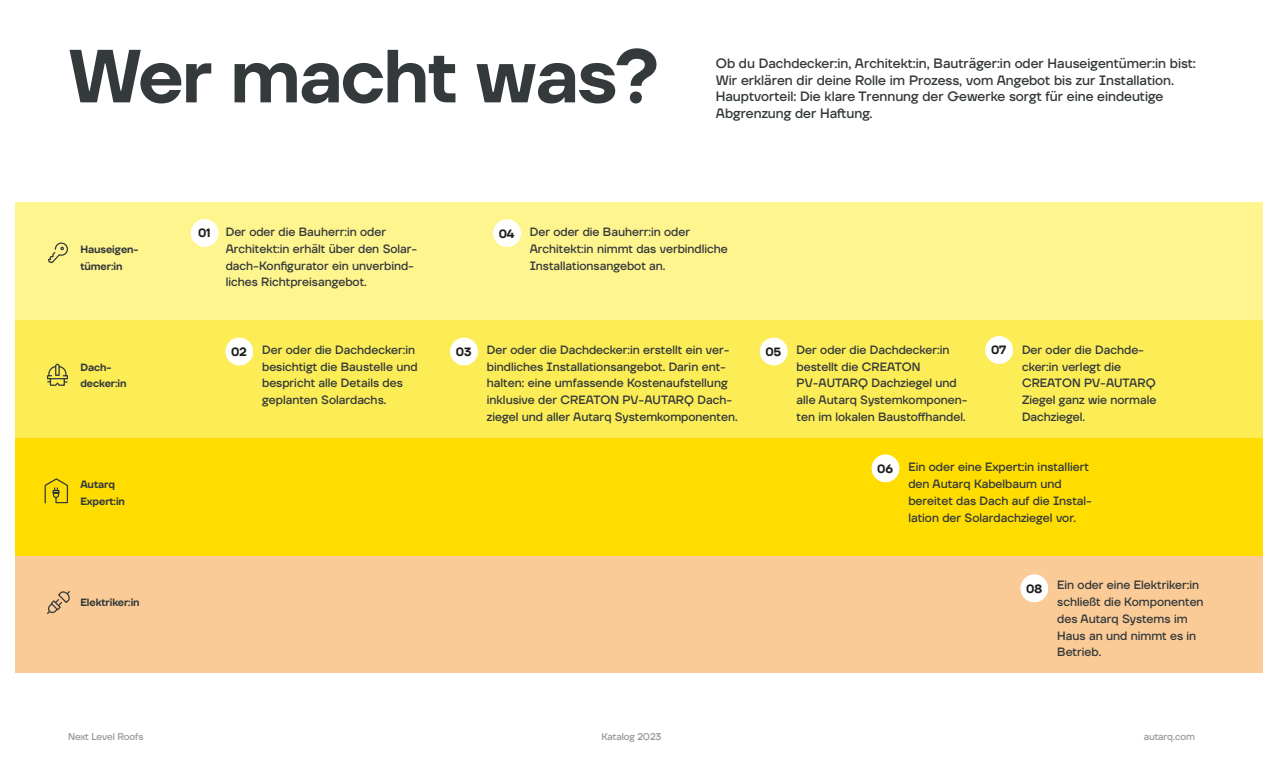
<style>
.page{position:relative;width:1263px;height:766px;background:#fff}
.page>*{position:absolute;margin:0;border:0;box-sizing:border-box;transform-origin:0 0}
.t1{font:600 75px "TT Firs Neue";letter-spacing:-.02em;color:#34393b}
.t2{font:500 13.5px/16.8px "TT Firs Neue";color:#34393b}
.t3{font:500 12px/16.8px "TT Firs Neue";color:#34393b}
.t4{font:600 12px "TT Firs Neue";color:#1d1d1b}
.t5{font:600 10.5px/16.8px "TT Firs Neue";letter-spacing:-.005em;color:#34393b}
.t6{font:500 9.75px "TT Firs Neue";letter-spacing:-.01em;color:#979a9c}
</style>
<div class="page">
<div style="left:15px;top:555px;width:1247px;height:118px;background:#fbcb97"></div>
<div style="left:15px;top:437px;width:1247px;height:118px;background:#fd0"></div>
<div style="left:15px;top:320px;width:1247px;height:117px;background:#fced56"></div>
<div style="left:15px;top:202px;width:1247px;height:118px;background:#fff58f"></div>
<svg style="left:48px;top:242px;width:20px;height:21px"></svg>
<svg style="left:47px;top:363px;width:21px;height:23px"></svg>
<svg style="left:44px;top:478px;width:24px;height:26px"></svg>
<svg style="left:47px;top:591px;width:23px;height:24px"></svg>
<div style="left:191px;top:219px;width:27px;height:28px;background:#fff;border-radius:50%"></div>
<div style="left:226px;top:337px;width:27px;height:28px;background:#fff;border-radius:50%"></div>
<div style="left:450px;top:337px;width:28px;height:28px;background:#fff;border-radius:50%"></div>
<div style="left:493px;top:219px;width:28px;height:28px;background:#fff;border-radius:50%"></div>
<div style="left:760px;top:337px;width:27px;height:28px;background:#fff;border-radius:50%"></div>
<div style="left:985px;top:336px;width:28px;height:27px;background:#fff;border-radius:50%"></div>
<div style="left:872px;top:454px;width:27px;height:28px;background:#fff;border-radius:50%"></div>
<div style="left:1020px;top:574px;width:28px;height:28px;background:#fff;border-radius:50%"></div>
<h1 class="t1" style="left:68px;top:25px;width:592px">Wer macht was?</h1>
<p class="t2" style="left:716px;top:55px;width:482px">Ob du Dachdecker:in, Architekt:in, Bauträger:in oder Hauseigentümer:in bist:<br>Wir erklären dir deine Rolle im Prozess, vom Angebot bis zur Installation.<br>Hauptvorteil: Die klare Trennung der Gewerke sorgt für eine eindeutige Abgrenzung der Haftung.</p>
<p class="t5" style="left:80px;top:241px;width:60px">Hauseigen&shy;tümer:in</p>
<p class="t5" style="left:80px;top:358px;width:48px">Dach&shy;decker:in</p>
<p class="t5" style="left:80px;top:476px;width:46px">Autarq<br>Expert:in</p>
<p class="t5" style="left:80px;top:593px;width:61px">Elektriker:in</p>
<p class="t4" style="left:198px;top:225px;width:14px">01</p>
<p class="t3" style="left:226px;top:223px;width:193px">Der oder die Bauherr:in oder<br>Architekt:in erhält über den Solar&shy;dach-Konfigurator ein unverbind&shy;liches Richtpreisangebot.</p>
<p class="t4" style="left:499px;top:225px;width:17px">04</p>
<p class="t3" style="left:530px;top:223px;width:200px">Der oder die Bauherr:in oder<br>Architekt:in nimmt das verbindliche<br>Installationsangebot an.</p>
<p class="t3" style="left:262px;top:341px;width:157px">Der oder die Dachdecker:in besichtigt die Baustelle und bespricht alle Details des geplanten Solardachs.</p>
<p class="t3" style="left:487px;top:341px;width:252px">Der oder die Dachdecker:in erstellt ein ver&shy;bindliches Installationsangebot. Darin ent&shy;halten: eine umfassende Kostenaufstellung inklusive der CREATON PV-AUTARQ Dach&shy;ziegel und aller Autarq Systemkomponenten.</p>
<p class="t4" style="left:232px;top:343px;width:17px">02</p>
<p class="t4" style="left:456px;top:343px;width:17px">03</p>
<p class="t3" style="left:1022px;top:341px;width:136px">Der oder die Dachde&shy;cker:in verlegt die<br>CREATON PV-AUTARQ<br>Ziegel ganz wie normale<br>Dachziegel.</p>
<p class="t3" style="left:908px;top:458px;width:185px">Ein oder eine Expert:in installiert den Autarq Kabelbaum und bereitet das Dach auf die Instal&shy;lation der Solardachziegel vor.</p>
<p class="t3" style="left:797px;top:341px;width:173px">Der oder die Dachdecker:in bestellt die CREATON<br>PV-AUTARQ Dachziegel und alle Autarq Systemkomponen&shy;ten im lokalen Baustoffhandel.</p>
<p class="t4" style="left:766px;top:343px;width:17px">05</p>
<p class="t4" style="left:991px;top:342px;width:17px">07</p>
<p class="t4" style="left:877px;top:460px;width:17px">06</p>
<p class="t4" style="left:1026px;top:580px;width:17px">08</p>
<p class="t3" style="left:1057px;top:576px;width:148px">Ein oder eine Elektriker:in schließt die Komponenten des Autarq Systems im<br>Haus an und nimmt es in<br>Betrieb.</p>
<p class="t6" style="left:68px;top:730px;width:77px">Next Level Roofs</p>
<p class="t6" style="left:601px;top:730px;width:62px">Katalog 2023</p>
<p class="t6" style="left:1144px;top:730px;width:53px">autarq.com</p>
</div>
